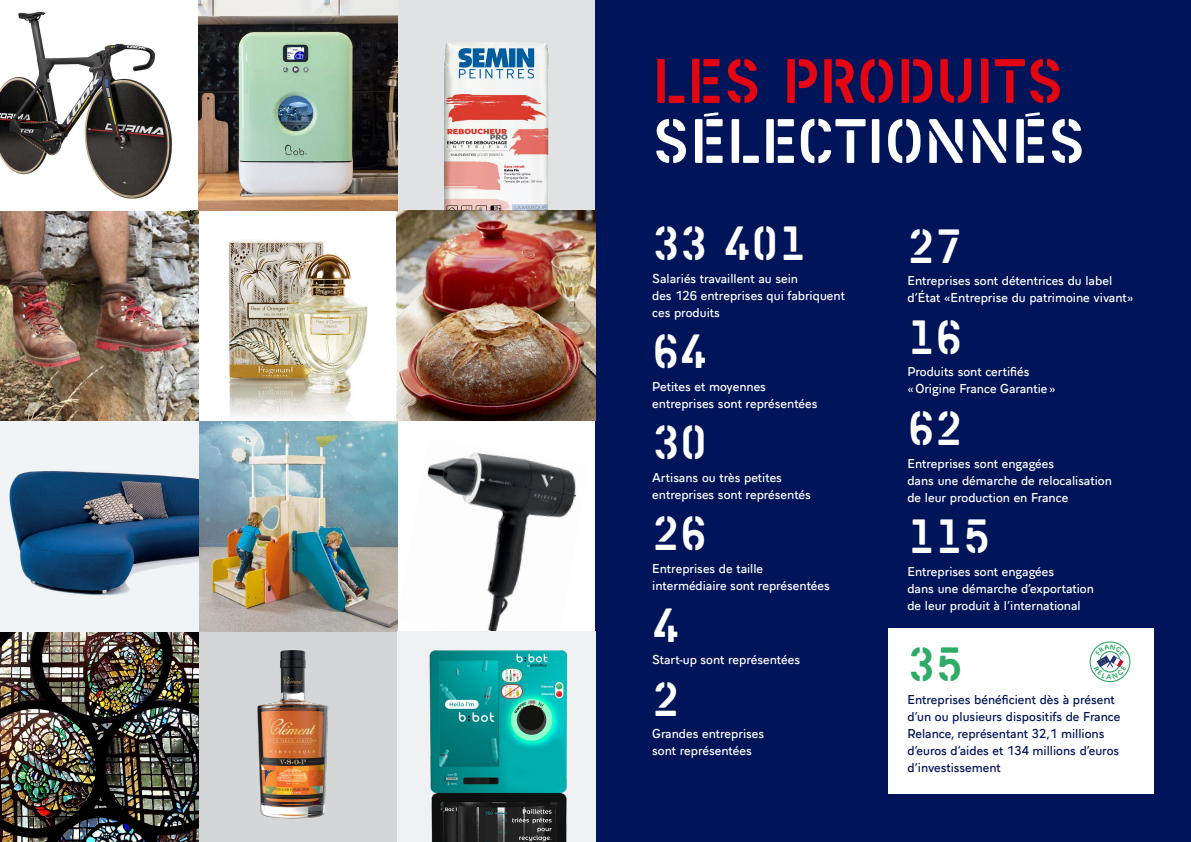
<style>
.page{position:relative;width:1191px;height:842px;background:#fff}
.page>*{position:absolute;margin:0;border:0;box-sizing:border-box;transform-origin:0 0}
.t1{font:60px "Colonel Trial Rounded";color:#fff}
.t2{font:60px "Colonel Trial Rounded";color:#e30512}
.t3{font:46px "Colonel Trial Rounded";color:#fff}
.t4{font:46px "Colonel Trial Rounded";color:#2eab66}
.t5{font:600 12px/17px "Aiglon Pro";color:#fff}
.t6{font:600 12px/17px "Aiglon Pro";color:#001459}
</style>
<div class="page">
<div style="left:397px;top:0;width:198px;height:211px;background:#e1e2e4"></div>
<div style="left:198px;top:631px;width:199px;height:211px;background:#d5d6d8"></div>
<div style="left:595px;top:0;width:596px;height:842px;background:#001459"></div>
<div style="left:888px;top:628px;width:265px;height:165px;background:#fff"></div>
<img style="left:0;top:631px;width:198px;height:211px">
<img style="left:0;top:210px;width:198px;height:211px">
<img style="left:198px;top:0;width:199px;height:210px">
<img style="left:0;top:11px;width:172px;height:188px">
<img style="left:228px;top:241px;width:140px;height:176px">
<img style="left:257px;top:650px;width:72px;height:169px">
<img style="left:397px;top:437px;width:179px;height:194px">
<img style="left:444px;top:42px;width:105px;height:168px">
<img style="left:397px;top:211px;width:198px;height:210px">
<img style="left:0;top:421px;width:397px;height:210px">
<div style="left:397px;top:631px;width:198px;height:211px;background:#f0f1f2"></div>
<img style="left:429px;top:650px;width:139px;height:192px">
<svg style="left:1089px;top:641px;width:42px;height:42px"></svg>
<p class="t2" style="left:652px;top:52px;width:413px">LES PRODUITS</p>
<p class="t1" style="left:652px;top:112px;width:435px">SÉLECTIONNÉS</p>
<p class="t3" style="left:652px;top:221px;width:156px">33 401</p>
<p class="t5" style="left:652px;top:268px;width:194px">Salariés travaillent au sein<br>des 126 entreprises qui fabriquent ces produits</p>
<p class="t3" style="left:652px;top:329px;width:57px">64</p>
<p class="t5" style="left:652px;top:377px;width:167px">Petites et moyennes entreprises sont représentées</p>
<p class="t3" style="left:652px;top:420px;width:57px">30</p>
<p class="t5" style="left:652px;top:468px;width:160px">Artisans ou très petites entreprises sont représentés</p>
<p class="t3" style="left:652px;top:512px;width:57px">26</p>
<p class="t5" style="left:652px;top:559px;width:179px">Entreprises de taille intermédiaire sont représentées</p>
<p class="t3" style="left:652px;top:603px;width:29px">4</p>
<p class="t5" style="left:652px;top:650px;width:149px">Start-up sont représentées</p>
<p class="t3" style="left:652px;top:677px;width:29px">2</p>
<p class="t5" style="left:652px;top:724px;width:113px">Grandes entreprises sont représentées</p>
<p class="t3" style="left:907px;top:224px;width:57px">27</p>
<p class="t5" style="left:907px;top:271px;width:227px">Entreprises sont détentrices du label d’État «Entreprise du patrimoine vivant»</p>
<p class="t3" style="left:907px;top:315px;width:57px">16</p>
<p class="t5" style="left:907px;top:362px;width:149px">Produits sont certifiés «Origine France Garantie»</p>
<p class="t3" style="left:907px;top:406px;width:57px">62</p>
<p class="t5" style="left:907px;top:453px;width:206px">Entreprises sont engagées<br>dans une démarche de relocalisation de leur production en France</p>
<p class="t3" style="left:907px;top:514px;width:84px">115</p>
<p class="t5" style="left:907px;top:562px;width:188px">Entreprises sont engagées<br>dans une démarche d’exportation de leur produit à l’international</p>
<p class="t4" style="left:907px;top:642px;width:57px">35</p>
<p class="t6" style="left:907px;top:690px;width:214px">Entreprises bénéficient dès à présent d’un ou plusieurs dispositifs de France Relance, représentant 32,1 millions d’euros d’aides et 134 millions d’euros d’investissement</p>
</div>
